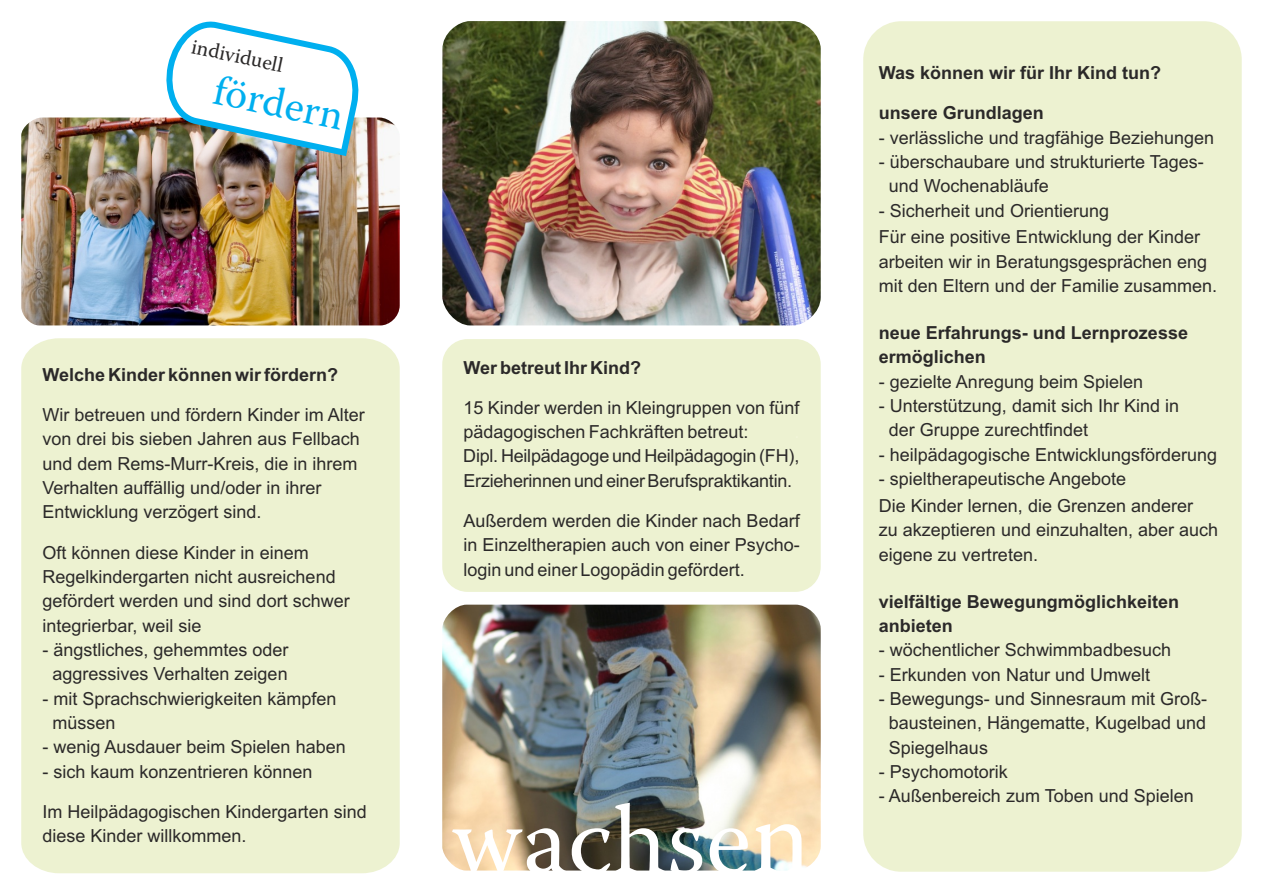
<style>
.page{position:relative;width:1263px;height:893px;background:#fff}
.page>*{position:absolute;margin:0;border:0;box-sizing:border-box;transform-origin:0 0}
.t1{font:99px "Warnock Pro";color:#fff}
.t2{font:42px "Warnock Pro";color:#00afef}
.t3{font:21px "Warnock Pro";color:#2b2929}
.t4{font:18px/24.3px "Arial";color:#2b2929}
.t5{font:700 18px/24.3px "Arial";color:#2b2929}
.s1{font-size:108px}
</style>
<div class="page">
<img style="left:21px;top:118px;width:379px;height:207px">
<div style="left:442px;top:339px;width:379px;height:253px;background:#edf2d1;border-radius:25px"></div>
<img style="left:442px;top:21px;width:379px;height:304px;border-radius:28px">
<img style="left:442px;top:605px;width:378px;height:265px;border-radius:24px">
<div style="left:21px;top:338px;width:379px;height:535px;background:#edf2d1"></div>
<div style="left:863px;top:21px;width:379px;height:851px;background:#edf2d1;border-radius:38px"></div>
<svg style="left:165px;top:21px;width:194px;height:139px"></svg>
<p class="t3" style="left:194px;top:38px;width:94px;rotate:12deg">individuell</p>
<h2 class="t2" style="left:218px;top:73px;width:133px;rotate:12deg">fördern</h2>
<p class="t5" style="left:43px;top:364px;width:297px">Welche Kinder können wir fördern?</p>
<p class="t4" style="left:43px;top:404px;width:324px">Wir betreuen und fördern Kinder im Alter von drei bis sieben Jahren aus Fellbach und dem Rems-Murr-Kreis, die in ihrem Verhalten auffällig und/oder in ihrer Entwicklung verzögert sind.</p>
<p class="t4" style="left:43px;top:542px;width:309px">Oft können diese Kinder in einem Regelkindergarten nicht ausreichend gefördert werden und sind dort schwer integrierbar, weil sie</p>
<p class="t4" style="left:43px;top:639px;width:248px;text-align:center">- ängstliches, gehemmtes oder aggressives Verhalten zeigen</p>
<p class="t4" style="left:53px;top:688px;width:286px;text-indent:-10px">- mit Sprachschwierigkeiten kämpfen müssen</p>
<p class="t4" style="left:43px;top:736px;width:305px">- wenig Ausdauer beim Spielen haben</p>
<p class="t4" style="left:43px;top:761px;width:272px">- sich kaum konzentrieren können</p>
<p class="t4" style="left:43px;top:801px;width:326px">Im Heilpädagogischen Kindergarten sind diese Kinder willkommen.</p>
<p class="t5" style="left:463px;top:357px;width:179px">Wer betreut Ihr Kind?</p>
<p class="t4" style="left:463px;top:397px;width:338px">15 Kinder werden in Kleingruppen von fünf pädagogischen Fachkräften betreut:<br>Dipl. Heilpädagoge und Heilpädagogin (FH), Erzieherinnen und einerBerufspraktikantin.</p>
<p class="t4" style="left:463px;top:510px;width:338px;text-align:justify">Außerdem werden die Kinder nach Bedarf in Einzeltherapien auch von einer Psycho&shy;login und einer Logopädin gefördert.</p>
<h1 class="t1" style="left:452px;top:800px;width:361px">wachse<span class="s1">n</span></h1>
<p class="t5" style="left:879px;top:62px;width:284px">Was können wir für Ihr Kind tun?</p>
<p class="t5" style="left:879px;top:103px;width:167px">unsere Grundlagen</p>
<p class="t4" style="left:879px;top:127px;width:337px">- verlässliche und tragfähige Beziehungen</p>
<p class="t4" style="left:889px;top:151px;width:316px;text-indent:-10px">- überschaubare und strukturierte Tages&shy;und Wochenabläufe</p>
<p class="t4" style="left:879px;top:199px;width:323px;line-height:26.8px">- Sicherheit und Orientierung<br>Für eine positive Entwicklung der Kinder</p>
<p class="t4" style="left:879px;top:251px;width:340px">arbeiten wir in Beratungsgesprächen eng mit den Eltern und der Familie zusammen.</p>
<p class="t5" style="left:879px;top:322px;width:311px">neue Erfahrungs- und Lernprozesse ermöglichen</p>
<p class="t4" style="left:879px;top:371px;width:266px">- gezielte Anregung beim Spielen</p>
<p class="t4" style="left:889px;top:395px;width:292px;text-indent:-10px">- Unterstützung, damit sich Ihr Kind in der Gruppe zurechtfindet</p>
<p class="t4" style="left:879px;top:444px;width:340px">- heilpädagogische Entwicklungsförderung</p>
<p class="t4" style="left:879px;top:467px;width:316px;line-height:26.8px">- spieltherapeutische Angebote<br>Die Kinder lernen, die Grenzen anderer</p>
<p class="t4" style="left:879px;top:519px;width:341px">zu akzeptieren und einzuhalten, aber auch eigene zu vertreten.</p>
<p class="t5" style="left:879px;top:591px;width:302px">vielfältige Bewegungmöglichkeiten anbieten</p>
<p class="t4" style="left:879px;top:639px;width:294px">- wöchentlicher Schwimmbadbesuch</p>
<p class="t4" style="left:879px;top:664px;width:273px">- Erkunden von Natur und Umwelt</p>
<p class="t4" style="left:889px;top:688px;width:320px;text-align:justify;text-indent:-10px">- Bewegungs- und Sinnesraum mit Groß&shy;bausteinen, Hängematte, Kugelbad und Spiegelhaus</p>
<p class="t4" style="left:879px;top:761px;width:131px">- Psychomotorik</p>
<p class="t4" style="left:879px;top:785px;width:316px">- Außenbereich zum Toben und Spielen</p>
</div>
